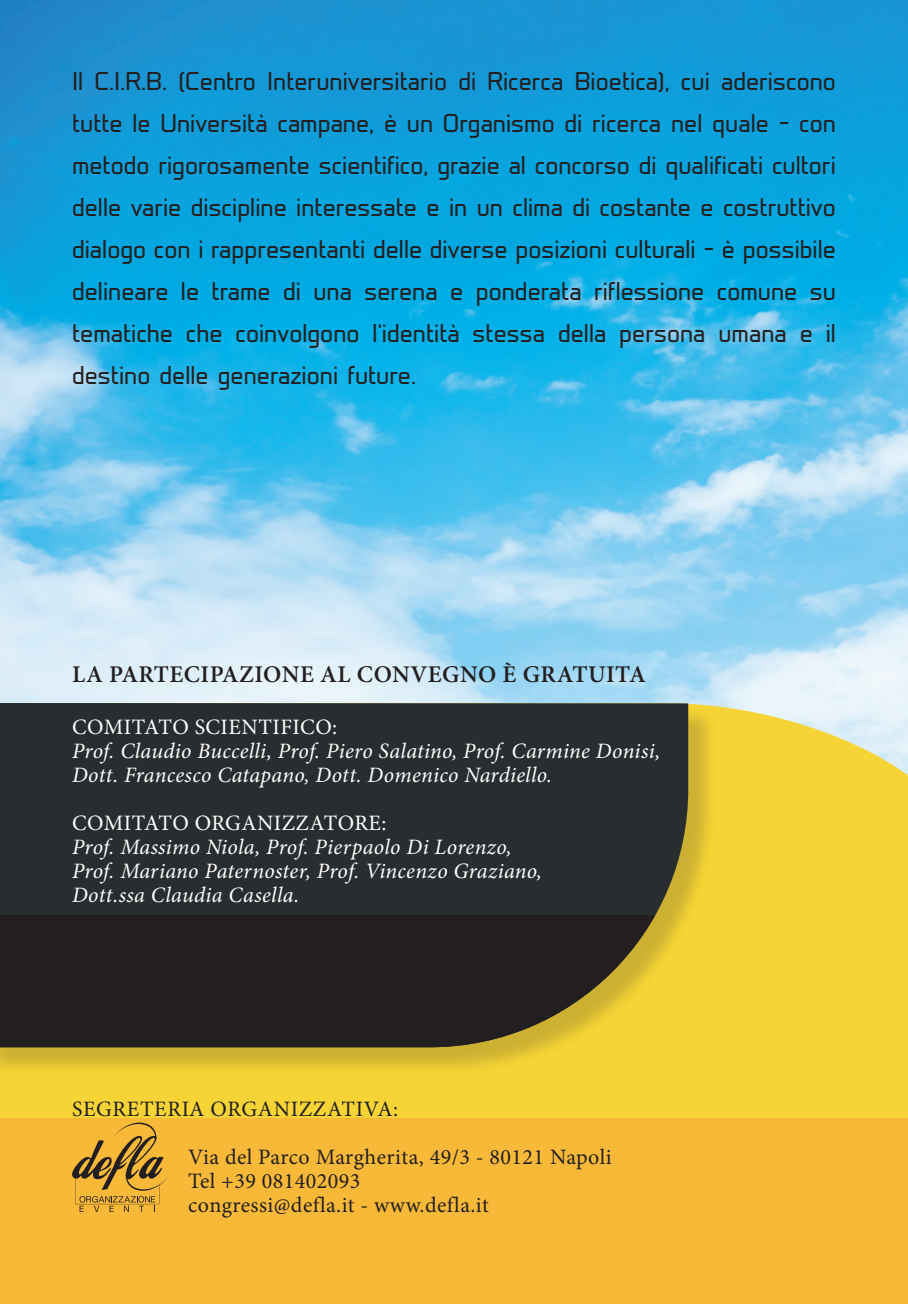
<style>
.page{position:relative;width:908px;height:1304px;background:#fff}
.page>*{position:absolute;margin:0;border:0;box-sizing:border-box;transform-origin:0 0}
.t1{font:24px/42px "Prime";color:#231f20;text-align:justify}
.t2{font:600 24px "Minion Pro";letter-spacing:.02em;color:#231f20}
.t3{font:italic 22px/24px "Minion Pro";letter-spacing:.015em;color:#fff}
.t4{font:22px/48px "Minion Pro";letter-spacing:.02em;color:#231f20}
.t5{font:22px "Minion Pro";letter-spacing:.02em;color:#fff}
</style>
<div class="page">
<img style="left:0;top:0;width:907px;height:703px">
<div style="left:0;top:703px;width:907px;height:415px;background:#f6d436"></div>
<div style="left:0;top:1118px;width:907px;height:186px;background:#f8b838"></div>
<div style="left:0;top:706px;width:716px;height:370px;background:#231f20;opacity:.2"></div>
<div style="left:0;top:703px;width:687px;height:212px;background:#292d2f"></div>
<div style="left:0;top:915px;width:687px;height:132px;background:#231f20"></div>
<svg style="left:72px;top:1123px;width:97px;height:89px"></svg>
<p class="t1" style="left:72px;top:60px;width:765px">Il C.I.R.B. (Centro Interuniversitario di Ricerca Bioetica), cui aderiscono tutte le Università campane, è un Organismo di ricerca nel quale – con metodo rigorosamente scientifico, grazie al concorso di qualificati cultori delle varie discipline interessate e in un clima di costante e costruttivo dialogo con i rappresentanti delle diverse posizioni culturali – è possibile delineare le trame di una serena e ponderata riflessione comune su tematiche che coinvolgono l’identità stessa della persona umana e il destino delle generazioni future.</p>
<p class="t2" style="left:72px;top:658px;width:575px">LA PARTECIPAZIONE AL CONVEGNO È GRATUITA</p>
<p class="t5" style="left:72px;top:712px;width:266px">COMITATO SCIENTIFICO:</p>
<p class="t3" style="left:72px;top:739px;width:589px">Prof. Claudio Buccelli, Prof. Piero Salatino, Prof. Carmine Donisi,<br>Dott. Francesco Catapano, Dott. Domenico Nardiello.</p>
<p class="t5" style="left:72px;top:808px;width:316px">COMITATO ORGANIZZATORE:</p>
<p class="t3" style="left:72px;top:835px;width:471px">Prof. Massimo Niola, Prof. Pierpaolo Di Lorenzo,<br>Prof. Mariano Paternoster, Prof. Vincenzo Graziano,<br>Dott.ssa Claudia Casella.</p>
<p class="t4" style="left:188px;top:1085px;width:425px;text-indent:-116px">SEGRETERIA ORGANIZZATIVA:<br>Via del Parco Margherita, 49/3 - 80121 Napoli</p>
<p class="t4" style="left:188px;top:1169px;width:302px;line-height:24px">Tel +39 081402093 congressi@defla.it - www.defla.it</p>
</div>
